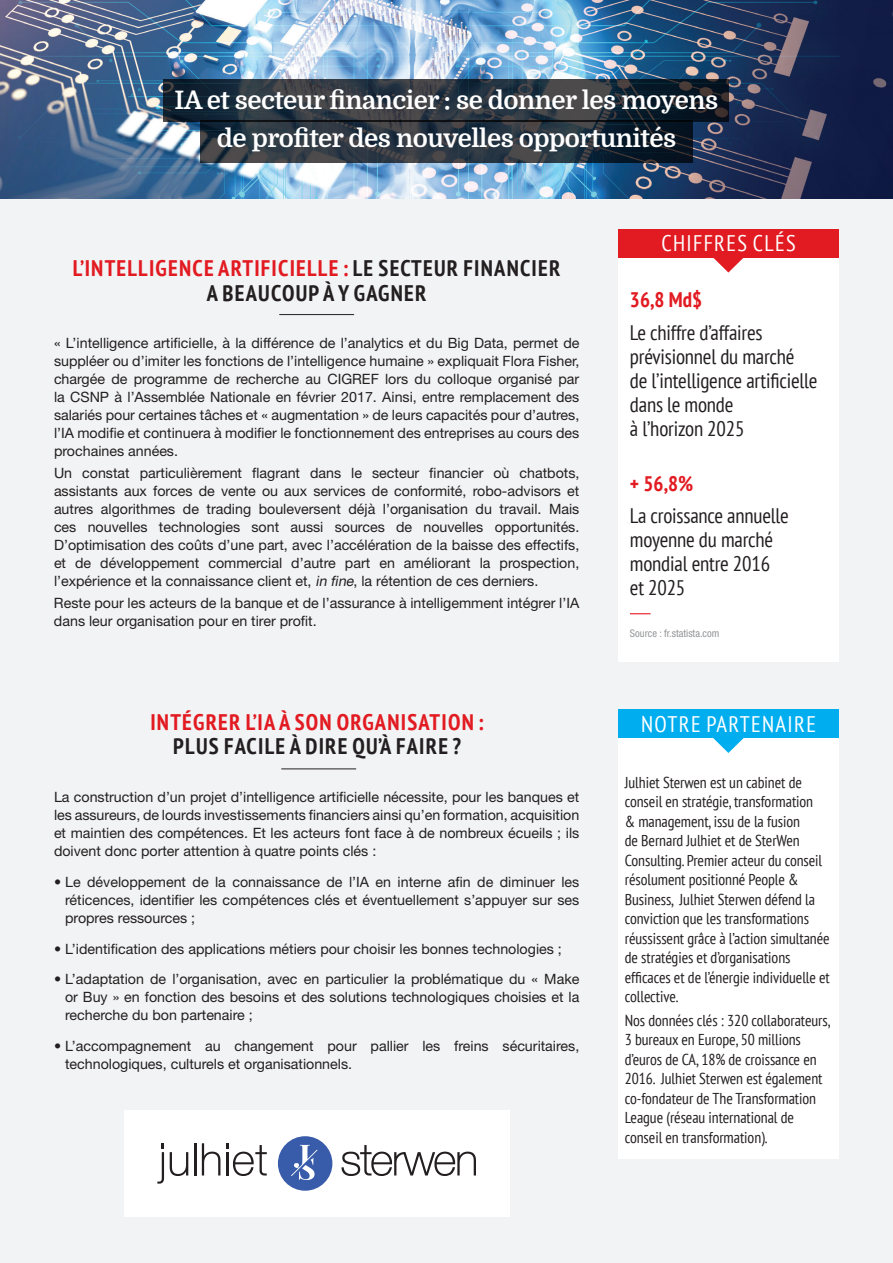
<style>
.page{position:relative;width:893px;height:1263px;background:#f2f3f4}
.page>*{position:absolute;margin:0;border:0;box-sizing:border-box;transform-origin:0 0}
.t1{font:700 25.5px/37.5px "Domine";letter-spacing:-.02em;color:#fff;text-align:center}
.t2{font:700 condensed 22.5px/25.5px "PT Sans";letter-spacing:.055em;color:#231f20;text-align:center}
.t3{font:700 condensed 22.5px "PT Sans";letter-spacing:.055em;color:#e21a21}
.t4{font:condensed 22.5px "PT Sans";letter-spacing:.06em;color:#fff}
.t5{font:condensed 21px/24px "PT Sans";letter-spacing:-.01em;color:#231f20}
.t6{font:700 condensed 21px "PT Sans";color:#e21a21}
.t7{font:condensed 15.75px/19.5px "PT Sans";letter-spacing:-.005em;color:#231f20}
.t8{font:14.25px/18px "Helvetica Neue LT Std";color:#231f20;text-align:justify}
.t9{font:condensed 10.5px "Helvetica Neue LT Std";color:#939598}
.s1{color:#e21a21}
.s2{font-style:italic}
</style>
<div class="page">
<img style="left:0;top:0;width:893px;height:198px">
<hr style="left:281px;top:768px;width:75px;height:1px;background:#231f20">
<hr style="left:279px;top:314px;width:75px;height:1px;background:#231f20">
<svg style="left:163px;top:79px;width:565px;height:42px;background:#29323c"></svg>
<svg style="left:201px;top:121px;width:492px;height:42px;background:#27323c"></svg>
<div style="left:618px;top:229px;width:221px;height:432px;background:#fff"></div>
<div style="left:618px;top:229px;width:221px;height:29px;background:#e21a21"></div>
<svg style="left:713px;top:258px;width:30px;height:15px"></svg>
<svg style="left:630px;top:613px;width:20px;height:1px"></svg>
<div style="left:618px;top:709px;width:221px;height:449px;background:#fff"></div>
<div style="left:618px;top:709px;width:221px;height:29px;background:#00aeef"></div>
<svg style="left:713px;top:738px;width:31px;height:15px"></svg>
<div style="left:124px;top:1110px;width:386px;height:107px;background:#fff"></div>
<svg style="left:278px;top:1136px;width:54px;height:55px"></svg>
<svg style="left:157px;top:1143px;width:7px;height:41px"></svg>
<svg style="left:170px;top:1152px;width:18px;height:24px"></svg>
<hr style="left:194px;top:1143px;width:2px;height:32px;background:#231f20">
<svg style="left:202px;top:1143px;width:18px;height:32px"></svg>
<svg style="left:226px;top:1143px;width:41px;height:33px"></svg>
<svg style="left:341px;top:1145px;width:135px;height:31px"></svg>
<h1 class="t1" style="left:175px;top:82px;width:545px">IA et secteur financier : se donner les moyens de profiter des nouvelles opportunités</h1>
<h2 class="t2" style="left:73px;top:255px;width:489px"><span class="s1">L’INTELLIGENCE ARTIFICIELLE :</span> LE SECTEUR FINANCIER<br>A BEAUCOUP À Y GAGNER</h2>
<p class="t8" style="left:54px;top:333px;width:527px">« L’intelligence artificielle, à la différence de l’analytics et du Big Data, permet de suppléer ou d’imiter les fonctions de l’intelligence humaine » expliquait Flora Fisher, chargée de programme de recherche au CIGREF lors du colloque organisé par la CSNP à l’Assemblée Nationale en février 2017. Ainsi, entre remplacement des salariés pour certaines tâches et « augmentation » de leurs capacités pour d’autres, l’IA modifie et continuera à modifier le fonctionnement des entreprises au cours des prochaines années.</p>
<p class="t8" style="left:54px;top:464px;width:527px">Un constat particulièrement flagrant dans le secteur financier où chatbots, assistants aux forces de vente ou aux services de conformité, robo-advisors et autres algorithmes de trading bouleversent déjà l’organisation du travail. Mais ces nouvelles technologies sont aussi sources de nouvelles opportunités.<br>D’optimisation des coûts d’une part, avec l’accélération de la baisse des effectifs, et de développement commercial d’autre part en améliorant la prospection, l’expérience et la connaissance client et, <span class="s2">in fine</span>, la rétention de ces derniers.</p>
<p class="t8" style="left:54px;top:594px;width:527px">Reste pour les acteurs de la banque et de l’assurance à intelligemment intégrer l’IA dans leur organisation pour en tirer profit.</p>
<h2 class="t3" style="left:150px;top:708px;width:335px">INTÉGRER L’IA À SON ORGANISATION :</h2>
<h2 class="t2" style="left:173px;top:733px;width:289px">PLUS FACILE À DIRE QU’À FAIRE ?</h2>
<p class="t8" style="left:54px;top:788px;width:527px">La construction d’un projet d’intelligence artificielle nécessite, pour les banques et les assureurs, de lourds investissements financiers ainsi qu’en formation, acquisition et maintien des compétences. Et les acteurs font face à de nombreux écueils ; ils doivent donc porter attention à quatre points clés :</p>
<p class="t8" style="left:65px;top:872px;width:516px;text-indent:-11px">• Le développement de la connaissance de l’IA en interne afin de diminuer les réticences, identifier les compétences clés et éventuellement s’appuyer sur ses propres ressources ;</p>
<p class="t8" style="left:54px;top:939px;width:509px">• L’identification des applications métiers pour choisir les bonnes technologies ;</p>
<p class="t8" style="left:65px;top:970px;width:516px;text-indent:-11px">• L’adaptation de l’organisation, avec en particulier la problématique du « Make or Buy » en fonction des besoins et des solutions technologiques choisies et la recherche du bon partenaire ;</p>
<p class="t8" style="left:65px;top:1037px;width:516px;text-indent:-11px">• L’accompagnement au changement pour pallier les freins sécuritaires, technologiques, culturels et organisationnels.</p>
<h2 class="t4" style="left:661px;top:229px;width:136px">CHIFFRES CLÉS</h2>
<h3 class="t6" style="left:630px;top:286px;width:74px">36,8 Md$</h3>
<h3 class="t5" style="left:630px;top:320px;width:189px">Le chiffre d’affaires prévisionnel du marché<br>de l’intelligence artificielle dans le monde<br>à l’horizon 2025</h3>
<h3 class="t6" style="left:630px;top:470px;width:65px">+ 56,8%</h3>
<h3 class="t5" style="left:630px;top:503px;width:160px">La croissance annuelle moyenne du marché mondial entre 2016 et 2025</h3>
<p class="t9" style="left:630px;top:627px;width:91px">Source : fr.statista.com</p>
<h2 class="t4" style="left:641px;top:709px;width:176px">NOTRE PARTENAIRE</h2>
<p class="t7" style="left:625px;top:772px;width:207px">Julhiet Sterwen est un cabinet de conseil en stratégie, transformation<br>&amp; management, issu de la fusion<br>de Bernard Julhiet et de SterWen Consulting. Premier acteur du conseil résolument positionné People &amp; Business, Julhiet Sterwen défend la conviction que les transformations réussissent grâce à l’action simultanée de stratégies et d’organisations efficaces et de l’énergie individuelle et collective.</p>
<p class="t7" style="left:625px;top:1010px;width:207px">Nos données clés : 320 collaborateurs, 3 bureaux en Europe, 50 millions d’euros de CA, 18% de croissance en 2016. Julhiet Sterwen est également co-fondateur de The Transformation League (réseau international de conseil en transformation).</p>
</div>
